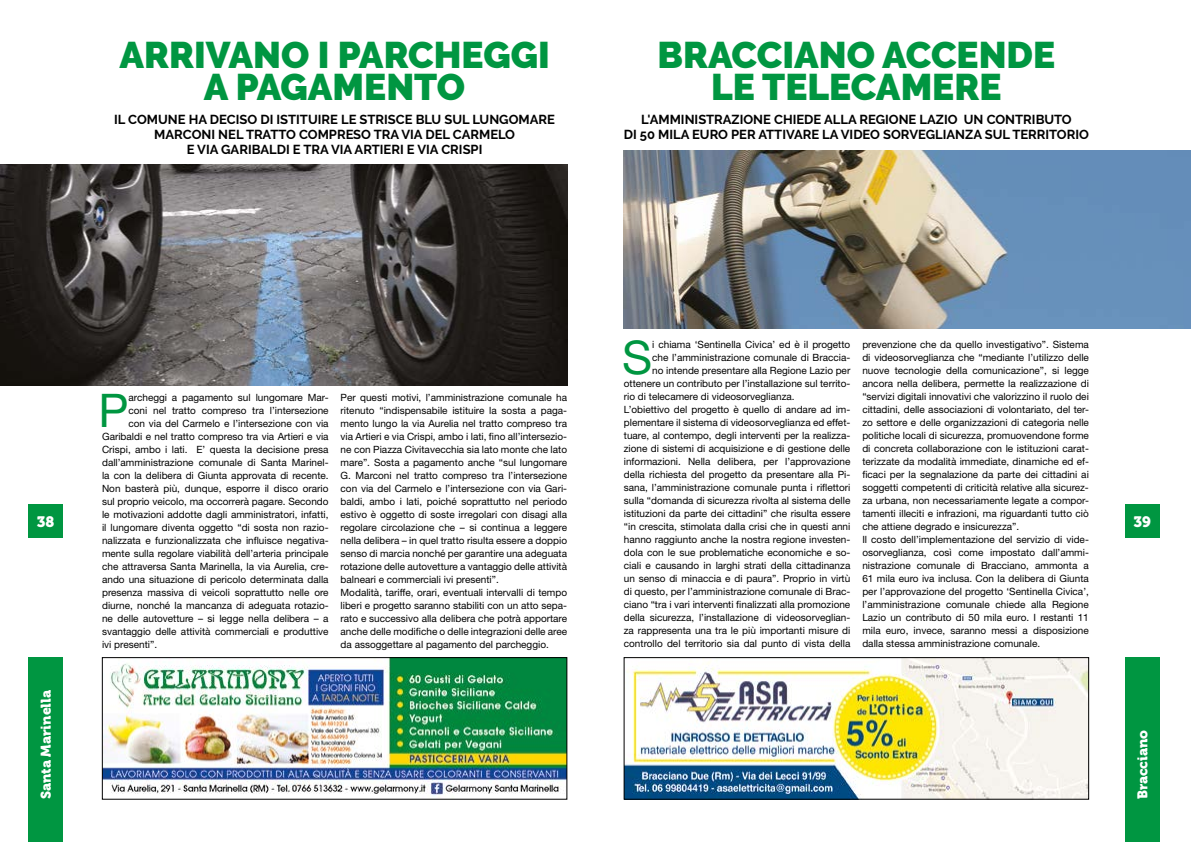
<style>
.page{position:relative;width:1191px;height:842px;background:#fff}
.page>*{position:absolute;margin:0;border:0;box-sizing:border-box;transform-origin:0 0}
.t1{font:46.4px "Helvetica Neue LT Std";color:#009641}
.t2{font:900 37px/32px "Raleway";color:#009641;text-align:center}
.t3{font:15px "Museo 900";color:#fff}
.t4{font:14px "Museo 900";color:#fff}
.t5{font:700 13px/15px "Raleway";color:#000;text-align:center}
.t6{font:10px/13px "Helvetica Neue LT Std";color:#000}
</style>
<div class="page">
<img style="left:104px;top:659px;width:461px;height:137px">
<div style="left:102px;top:657px;width:465px;height:142px;border:1px solid #000"></div>
<img style="left:626px;top:659px;width:461px;height:138px">
<div style="left:624px;top:657px;width:465px;height:142px;border:1px solid #000"></div>
<div style="left:28px;top:658px;width:35px;height:184px;background:#009641"></div>
<div style="left:28px;top:505px;width:35px;height:33px;background:#009641"></div>
<img style="left:0;top:164px;width:567px;height:222px">
<img style="left:624px;top:150px;width:567px;height:179px">
<div style="left:1125px;top:505px;width:34px;height:33px;background:#009641"></div>
<div style="left:1125px;top:658px;width:34px;height:184px;background:#009641"></div>
<h2 class="t2" style="left:119px;top:40px;width:432px">ARRIVANO I PARCHEGGI<br>A PAGAMENTO</h2>
<h2 class="t2" style="left:657px;top:40px;width:399px">BRACCIANO ACCENDE<br>LE TELECAMERE</h2>
<h3 class="t5" style="left:114px;top:112px;width:442px">IL COMUNE HA DECISO DI ISTITUIRE LE STRISCE BLU SUL LUNGOMARE<br>MARCONI NEL TRATTO COMPRESO TRA VIA DEL CARMELO<br>E VIA GARIBALDI E TRA VIA ARTIERI E VIA CRISPI</h3>
<h3 class="t5" style="left:624px;top:112px;width:466px">L'AMMINISTRAZIONE CHIEDE ALLA REGIONE LAZIO UN CONTRIBUTO<br>DI 50 MILA EURO PER ATTIVARE LA VIDEO SORVEGLIANZA SUL TERRITORIO</h3>
<h1 class="t1" style="left:622px;top:330px;width:32px">S</h1>
<p class="t6" style="left:652px;top:338px;width:200px">i chiama ‘Sentinella Civica’ ed è il progetto</p>
<p class="t6" style="left:862px;top:338px;width:228px">prevenzione che da quello investigativo”. Sistema di videosorveglianza che “mediante l’utilizzo delle nuove tecnologie della comunicazione”, si legge ancora nella delibera, permette la realizzazione di “servizi digitali innovativi che valorizzino il ruolo dei cittadini, delle associazioni di volontariato, del ter&shy;zo settore e delle organizzazioni di categoria nelle politiche locali di sicurezza, promuovendone forme di concreta collaborazione con le istituzioni carat&shy;terizzate da modalità immediate, dinamiche ed ef&shy;ficaci per la segnalazione da parte dei cittadini ai soggetti competenti di criticità relative alla sicurez&shy;za urbana, non necessariamente legate a compor&shy;tamenti illeciti e infrazioni, ma riguardanti tutto ciò che attiene degrado e insicurezza”.<br>Il costo dell’implementazione del servizio di vide&shy;osorveglianza, così come impostato dall’ammi&shy;nistrazione comunale di Bracciano, ammonta a 61 mila euro iva inclusa. Con la delibera di Giunta per l’approvazione del progetto ‘Sentinella Civica’, l’amministrazione comunale chiede alla Regione Lazio un contributo di 50 mila euro. I restanti 11 mila euro, invece, saranno messi a disposizione dalla stessa amministrazione comunale.</p>
<p class="t6" style="left:652px;top:351px;width:200px">che l’amministrazione comunale di Braccia-</p>
<p class="t6" style="left:652px;top:364px;width:200px">no intende presentare alla Regione Lazio per</p>
<p class="t6" style="left:624px;top:377px;width:228px">ottenere un contributo per l’installazione sul territo-</p>
<p class="t6" style="left:624px;top:390px;width:172px">rio di telecamere di videosorveglianza.</p>
<p class="t6" style="left:624px;top:403px;width:228px">L’obiettivo del progetto è quello di andare ad im-</p>
<p class="t6" style="left:624px;top:416px;width:228px">plementare il sistema di videosorveglianza ed effet-</p>
<p class="t6" style="left:624px;top:429px;width:228px">tuare, al contempo, degli interventi per la realizza-</p>
<p class="t6" style="left:624px;top:442px;width:228px">zione di sistemi di acquisizione e di gestione delle</p>
<p class="t6" style="left:624px;top:455px;width:228px">informazioni. Nella delibera, per l’approvazione</p>
<p class="t6" style="left:624px;top:468px;width:228px">della richiesta del progetto da presentare alla Pi-</p>
<p class="t6" style="left:624px;top:481px;width:228px">sana, l’amministrazione comunale punta i riflettori</p>
<p class="t6" style="left:624px;top:494px;width:228px">sulla “domanda di sicurezza rivolta al sistema delle</p>
<p class="t6" style="left:624px;top:507px;width:228px">istituzioni da parte dei cittadini” che risulta essere</p>
<p class="t6" style="left:624px;top:520px;width:228px">“in crescita, stimolata dalla crisi che in questi anni</p>
<p class="t6" style="left:624px;top:533px;width:228px">hanno raggiunto anche la nostra regione investen-</p>
<p class="t6" style="left:624px;top:546px;width:228px">dola con le sue problematiche economiche e so-</p>
<p class="t6" style="left:624px;top:559px;width:228px">ciali e causando in larghi strati della cittadinanza</p>
<p class="t6" style="left:624px;top:572px;width:228px">un senso di minaccia e di paura”. Proprio in virtù</p>
<p class="t6" style="left:624px;top:585px;width:228px">di questo, per l’amministrazione comunale di Brac-</p>
<p class="t6" style="left:624px;top:598px;width:228px">ciano “tra i vari interventi finalizzati alla promozione</p>
<p class="t6" style="left:624px;top:611px;width:228px">della sicurezza, l’installazione di videosorveglian-</p>
<p class="t6" style="left:624px;top:624px;width:228px">za rappresenta una tra le più importanti misure di</p>
<p class="t6" style="left:624px;top:637px;width:228px">controllo del territorio sia dal punto di vista della</p>
<p class="t6" style="left:340px;top:391px;width:228px">Per questi motivi, l’amministrazione comunale ha ritenuto “indispensabile istituire la sosta a paga&shy;mento lungo la via Aurelia nel tratto compreso tra via Artieri e via Crispi, ambo i lati, fino all’intersezio&shy;ne con Piazza Civitavecchia sia lato monte che lato mare”. Sosta a pagamento anche “sul lungomare G. Marconi nel tratto compreso tra l’intersezione con via del Carmelo e l’intersezione con via Gari&shy;baldi, ambo i lati, poiché soprattutto nel periodo estivo è oggetto di soste irregolari con disagi alla regolare circolazione che – si continua a leggere nella delibera – in quel tratto risulta essere a doppio senso di marcia nonché per garantire una adeguata rotazione delle autovetture a vantaggio delle attività balneari e commerciali ivi presenti”.<br>Modalità, tariffe, orari, eventuali intervalli di tempo liberi e progetto saranno stabiliti con un atto sepa&shy;rato e successivo alla delibera che potrà apportare anche delle modifiche o delle integrazioni delle aree da assoggettare al pagamento del parcheggio.</p>
<h1 class="t1" style="left:98px;top:383px;width:32px">P</h1>
<p class="t6" style="left:129px;top:391px;width:201px">archeggi a pagamento sul lungomare Mar-</p>
<p class="t6" style="left:129px;top:404px;width:201px">coni nel tratto compreso tra l’intersezione</p>
<p class="t6" style="left:129px;top:417px;width:201px">con via del Carmelo e l’intersezione con via</p>
<p class="t6" style="left:102px;top:430px;width:228px">Garibaldi e nel tratto compreso tra via Artieri e via</p>
<p class="t6" style="left:102px;top:443px;width:228px">Crispi, ambo i lati. E’ questa la decisione presa</p>
<p class="t6" style="left:102px;top:456px;width:228px">dall’amministrazione comunale di Santa Marinel-</p>
<p class="t6" style="left:102px;top:469px;width:228px">la con la delibera di Giunta approvata di recente.</p>
<p class="t6" style="left:102px;top:482px;width:228px">Non basterà più, dunque, esporre il disco orario</p>
<p class="t6" style="left:102px;top:495px;width:228px">sul proprio veicolo, ma occorrerà pagare. Secondo</p>
<p class="t6" style="left:102px;top:508px;width:228px">le motivazioni addotte dagli amministratori, infatti,</p>
<p class="t6" style="left:102px;top:521px;width:228px">il lungomare diventa oggetto “di sosta non razio-</p>
<p class="t6" style="left:102px;top:534px;width:228px">nalizzata e funzionalizzata che influisce negativa-</p>
<p class="t6" style="left:102px;top:547px;width:228px">mente sulla regolare viabilità dell’arteria principale</p>
<p class="t6" style="left:102px;top:560px;width:228px">che attraversa Santa Marinella, la via Aurelia, cre-</p>
<p class="t6" style="left:102px;top:573px;width:228px">ando una situazione di pericolo determinata dalla</p>
<p class="t6" style="left:102px;top:586px;width:228px">presenza massiva di veicoli soprattutto nelle ore</p>
<p class="t6" style="left:102px;top:599px;width:228px">diurne, nonché la mancanza di adeguata rotazio-</p>
<p class="t6" style="left:102px;top:612px;width:228px">ne delle autovetture – si legge nella delibera – a</p>
<p class="t6" style="left:102px;top:625px;width:228px">svantaggio delle attività commerciali e produttive</p>
<p class="t6" style="left:102px;top:638px;width:57px">ivi presenti”.</p>
<h3 class="t3" style="left:37px;top:513px;width:19px">38</h3>
<h3 class="t3" style="left:1133px;top:513px;width:19px">39</h3>
<h3 class="t4" style="left:38px;top:799px;width:111px;rotate:-90deg">Santa Marinella</h3>
<h3 class="t4" style="left:1134px;top:799px;width:71px;rotate:-90deg">Bracciano</h3>
</div>
